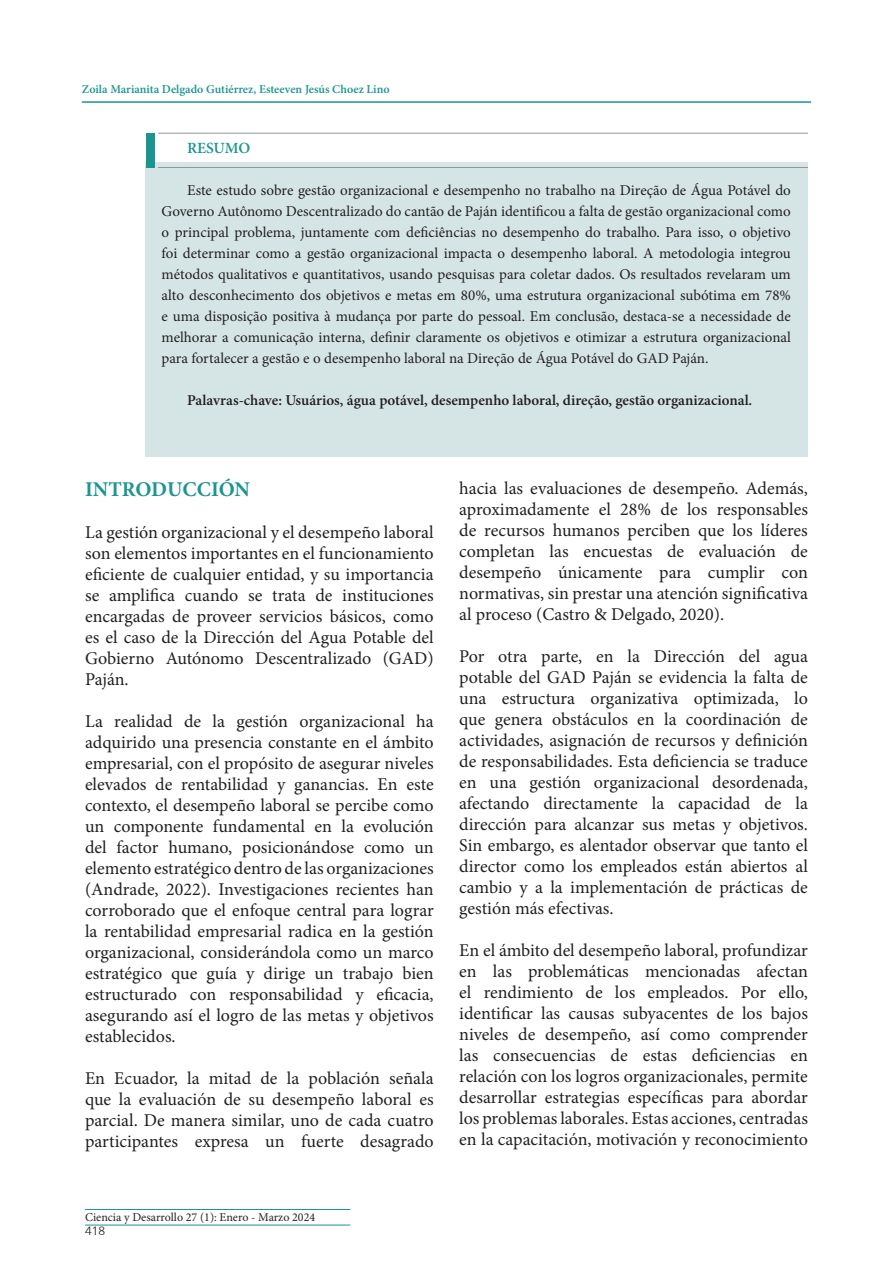
<style>
.page{position:relative;width:893px;height:1263px;background:#fff}
.page>*{position:absolute;margin:0;border:0;box-sizing:border-box;transform-origin:0 0}
.t1{font:700 21px "Minion Pro";color:#1c9590}
.t2{font:18px/21px "Minion Pro";color:#231f20;text-align:justify}
.t3{font:600 15.6px "Minion Pro";letter-spacing:-.005em;color:#1c9590}
.t4{font:15px/21px "Minion Pro";color:#231f20;text-align:justify}
.t5{font:600 15px "Minion Pro";color:#231f20}
.t6{font:600 12px "Minion Pro";color:#1c9590}
.t7{font:12px "Minion Pro";color:#231f20}
.t8{font:300 12px "Frutiger";color:#231f20}
</style>
<div class="page">
<hr style="left:82px;top:101px;width:729px;height:2px;background:#1c9590">
<hr style="left:85px;top:1209px;width:265px;height:1px;background:#1c9590">
<hr style="left:85px;top:1225px;width:265px;height:1px;background:#1c9590">
<div style="left:146px;top:162px;width:662px;height:295px;background:#d5e5e5"></div>
<div style="left:146px;top:133px;width:8px;height:35px;background:#1c9590"></div>
<hr style="left:158px;top:133px;width:650px;height:1px;background:#939598">
<hr style="left:158px;top:167px;width:650px;height:1px;background:#939598">
<p class="t6" style="left:82px;top:80px;width:309px">Zoila Marianita Delgado Gutiérrez, Esteeven Jesús Choez Lino</p>
<p class="t3" style="left:187px;top:137px;width:65px">RESUMO</p>
<p class="t4" style="left:162px;top:179px;width:631px;text-indent:26px">Este estudo sobre gestão organizacional e desempenho no trabalho na Direção de Água Potável do Governo Autônomo Descentralizado do cantão de Paján identificou a falta de gestão organizacional como o principal problema, juntamente com deficiências no desempenho do trabalho. Para isso, o objetivo foi determinar como a gestão organizacional impacta o desempenho laboral. A metodologia integrou métodos qualitativos e quantitativos, usando pesquisas para coletar dados. Os resultados revelaram um alto desconhecimento dos objetivos e metas em 80%, uma estrutura organizacional subótima em 78% e uma disposição positiva à mudança por parte do pessoal. Em conclusão, destaca-se a necessidade de melhorar a comunicação interna, definir claramente os objetivos e otimizar a estrutura organizacional para fortalecer a gestão e o desempenho laboral na Direção de Água Potável do GAD Paján.</p>
<p class="t5" style="left:187px;top:389px;width:567px">Palavras-chave: Usuários, água potável, desempenho laboral, direção, gestão organizacional.</p>
<p class="t1" style="left:85px;top:474px;width:167px">INTRODUCCIÓN</p>
<p class="t2" style="left:85px;top:522px;width:350px">La gestión organizacional y el desempeño laboral son elementos importantes en el funcionamiento eficiente de cualquier entidad, y su importancia se amplifica cuando se trata de instituciones encargadas de proveer servicios básicos, como es el caso de la Dirección del Agua Potable del Gobierno Autónomo Descentralizado (GAD)<br>Paján.</p>
<p class="t2" style="left:85px;top:711px;width:350px">La realidad de la gestión organizacional ha adquirido una presencia constante en el ámbito empresarial, con el propósito de asegurar niveles elevados de rentabilidad y ganancias. En este contexto, el desempeño laboral se percibe como un componente fundamental en la evolución del factor humano, posicionándose como un elemento estratégico dentro de las organizaciones (Andrade, 2022). Investigaciones recientes han corroborado que el enfoque central para lograr la rentabilidad empresarial radica en la gestión organizacional, considerándola como un marco estratégico que guía y dirige un trabajo bien estructurado con responsabilidad y eficacia, asegurando así el logro de las metas y objetivos establecidos.</p>
<p class="t2" style="left:85px;top:1068px;width:350px">En Ecuador, la mitad de la población señala que la evaluación de su desempeño laboral es parcial. De manera similar, uno de cada cuatro participantes expresa un fuerte desagrado</p>
<p class="t7" style="left:85px;top:1209px;width:232px">Ciencia y Desarrollo 27 (1): Enero - Marzo 2024</p>
<p class="t8" style="left:85px;top:1222px;width:22px">418</p>
<p class="t2" style="left:459px;top:477px;width:350px">hacia las evaluaciones de desempeño. Además, aproximadamente el 28% de los responsables de recursos humanos perciben que los líderes completan las encuestas de evaluación de desempeño únicamente para cumplir con normativas, sin prestar una atención significativa al proceso (Castro &amp; Delgado, 2020).</p>
<p class="t2" style="left:459px;top:645px;width:350px">Por otra parte, en la Dirección del agua potable del GAD Paján se evidencia la falta de una estructura organizativa optimizada, lo que genera obstáculos en la coordinación de actividades, asignación de recursos y definición de responsabilidades. Esta deficiencia se traduce en una gestión organizacional desordenada, afectando directamente la capacidad de la dirección para alcanzar sus metas y objetivos.<br>Sin embargo, es alentador observar que tanto el director como los empleados están abiertos al cambio y a la implementación de prácticas de gestión más efectivas.</p>
<p class="t2" style="left:459px;top:939px;width:350px">En el ámbito del desempeño laboral, profundizar en las problemáticas mencionadas afectan el rendimiento de los empleados. Por ello, identificar las causas subyacentes de los bajos niveles de desempeño, así como comprender las consecuencias de estas deficiencias en relación con los logros organizacionales, permite desarrollar estrategias específicas para abordar los problemas laborales. Estas acciones, centradas en la capacitación, motivación y reconocimiento</p>
</div>
